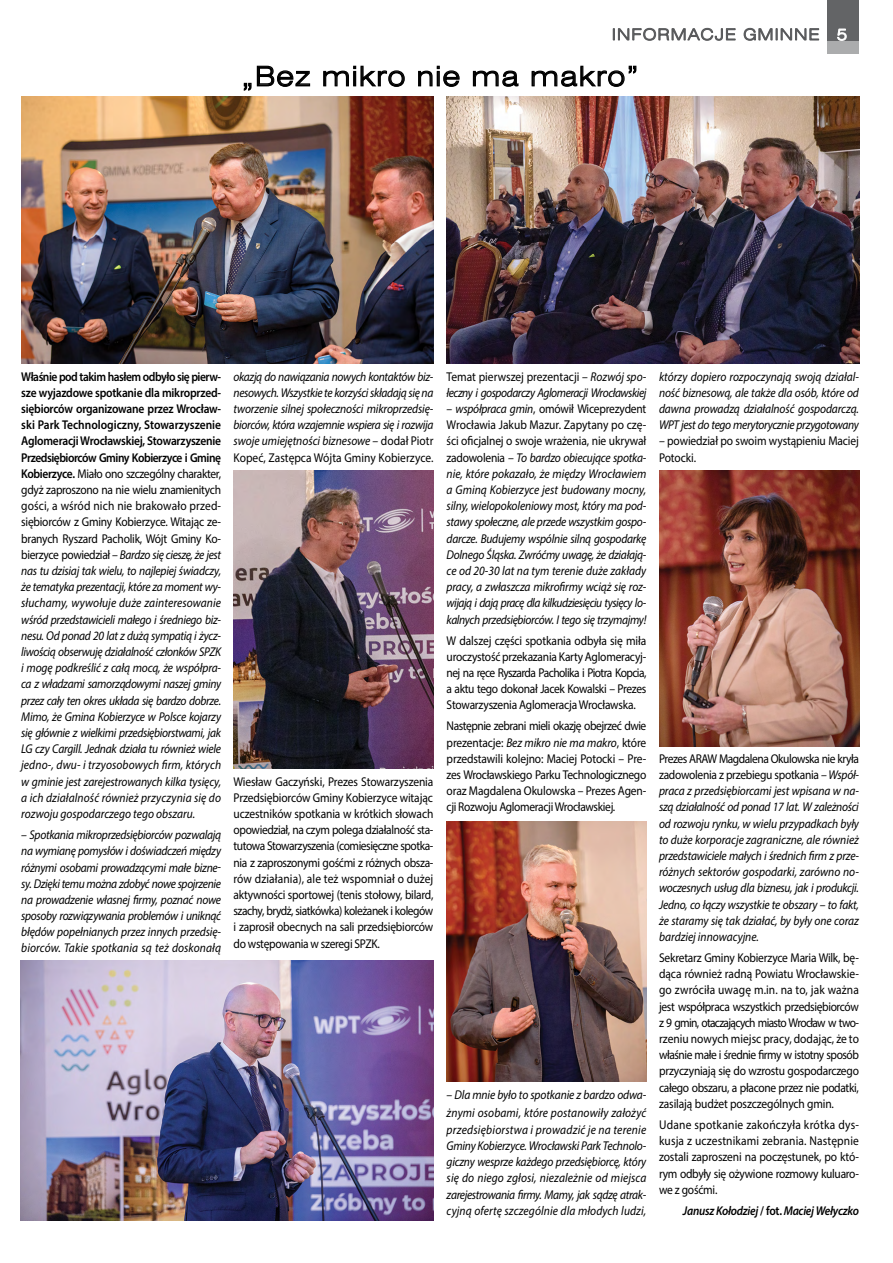
<style>
.page{position:relative;width:893px;height:1263px;background:#fff}
.page>*{position:absolute;margin:0;border:0;box-sizing:border-box;transform-origin:0 0}
.t1{font:27px "Swis 721 Lt Ex EU";letter-spacing:.05em;color:#000}
.t2{font:italic 12.75px/16.2px "Myriad Pro";letter-spacing:-.005em;color:#000;text-align:justify;scale:.9 1}
.t3{font:12.75px/16.2px "Myriad Pro";letter-spacing:-.02em;color:#000;text-align:justify;scale:.9 1}
.t4{font:italic 12.75px/16.2px "Myriad Pro";letter-spacing:-.04em;color:#000;scale:.9 1}
.t5{font:italic 600 12.75px "Myriad Pro";letter-spacing:-.02em;color:#000;scale:.9 1}
.s1{font-weight:600;font-style:normal}
.s2{font-style:normal}
.s3{font-style:italic}
</style>
<div class="page">
<svg style="left:243px;top:65px;width:68px;height:26px"></svg>
<svg style="left:323px;top:65px;width:82px;height:22px"></svg>
<svg style="left:418px;top:66px;width:42px;height:21px"></svg>
<svg style="left:472px;top:70px;width:47px;height:17px"></svg>
<svg style="left:531px;top:65px;width:106px;height:22px"></svg>
<img style="left:21px;top:96px;width:413px;height:267px">
<img style="left:659px;top:471px;width:200px;height:275px">
<img style="left:21px;top:961px;width:413px;height:259px">
<img style="left:447px;top:96px;width:412px;height:267px">
<img style="left:447px;top:822px;width:199px;height:259px">
<img style="left:234px;top:471px;width:200px;height:297px">
<div style="left:827px;top:40px;width:32px;height:13px;background:#abacad"></div>
<div style="left:827px;top:0;width:32px;height:40px;background:#636466"></div>
<svg style="left:837px;top:28px;width:10px;height:13px"></svg>
<svg style="left:613px;top:27px;width:123px;height:14px"></svg>
<svg style="left:743px;top:27px;width:76px;height:14px"></svg>
<h1 class="t1" style="left:242px;top:60px;width:399px">„Bez mikro nie ma makro”</h1>
<p class="t2" style="left:21px;top:368px;width:224px"><span class="s1">Właśnie pod takim hasłem odbyło się pierw&shy;sze wyjazdowe spotkanie dla mikroprzed&shy;siębiorców organizowane przez Wrocław&shy;ski Park Technologiczny, Stowarzyszenie Aglomeracji Wrocławskiej, Stowarzyszenie Przedsiębiorców Gminy Kobierzyce i Gminę Kobierzyce.</span> <span class="s2">Miało ono szczególny charakter, gdyż zaproszono na nie wielu znamienitych gości, a wśród nich nie brakowało przed&shy;siębiorców z Gminy Kobierzyce. Witając ze&shy;branych Ryszard Pacholik, Wójt Gminy Ko&shy;bierzyce powiedział</span> – Bardzo się cieszę, że jest nas tu dzisiaj tak wielu, to najlepiej świadczy, że tematyka prezentacji, które za moment wy&shy;słuchamy, wywołuje duże zainteresowanie wśród przedstawicieli małego i średniego biz&shy;nesu. Od ponad 20 lat z dużą sympatią i życz&shy;liwością obserwuję działalność członków SPZK i mogę podkreślić z całą mocą, że współpra&shy;ca z władzami samorządowymi naszej gminy przez cały ten okres układa się bardzo dobrze.<br>Mimo, że Gmina Kobierzyce w Polsce kojarzy się głównie z wielkimi przedsiębiorstwami, jak LG czy Cargill. Jednak działa tu również wiele jedno-, dwu- i trzyosobowych firm, których w gminie jest zarejestrowanych kilka tysięcy, a ich działalność również przyczynia się do rozwoju gospodarczego tego obszaru.</p>
<p class="t2" style="left:21px;top:826px;width:224px">– Spotkania mikroprzedsiębiorców pozwalają na wymianę pomysłów i doświadczeń między różnymi osobami prowadzącymi małe bizne&shy;sy. Dzięki temu można zdobyć nowe spojrzenie na prowadzenie własnej firmy, poznać nowe sposoby rozwiązywania problemów i uniknąć błędów popełnianych przez innych przedsię&shy;biorców. Takie spotkania są też doskonałą</p>
<p class="t2" style="left:234px;top:368px;width:224px">okazją do nawiązania nowych kontaktów biz&shy;nesowych. Wszystkie te korzyści składają się na tworzenie silnej społeczności mikroprzedsię&shy;biorców, która wzajemnie wspiera się i rozwija swoje umiejętności biznesowe – <span class="s2">dodał Piotr Kopeć, Zastępca Wójta Gminy Kobierzyce.</span></p>
<p class="t3" style="left:234px;top:773px;width:224px">Wiesław Gaczyński, Prezes Stowarzyszenia Przedsiębiorców Gminy Kobierzyce witając uczestników spotkania w krótkich słowach opowiedział, na czym polega działalność sta&shy;tutowa Stowarzyszenia (comiesięczne spotka&shy;nia z zaproszonymi gośćmi z różnych obsza&shy;rów działania), ale też wspomniał o dużej aktywności sportowej (tenis stołowy, bilard, szachy, brydż, siatkówka) koleżanek i kolegów i zaprosił obecnych na sali przedsiębiorców do wstępowania w szeregi SPZK.</p>
<p class="t4" style="left:447px;top:368px;width:223px"><span class="s2">Temat pierwszej prezentacji –</span> Rozwój spo&shy;łeczny i gospodarczy Aglomeracji Wrocławskiej</p>
<p class="t2" style="left:447px;top:400px;width:223px">– współpraca gmin<span class="s2">, omówił Wiceprezydent Wrocławia Jakub Mazur. Zapytany po czę&shy;ści oficjalnej o swoje wrażenia, nie ukrywał zadowolenia</span> – To bardzo obiecujące spotka&shy;nie, które pokazało, że między Wrocławiem a Gminą Kobierzyce jest budowany mocny, silny, wielopokoleniowy most, który ma pod&shy;stawy społeczne, ale przede wszystkim gospo&shy;darcze. Budujemy wspólnie silną gospodarkę Dolnego Śląska. Zwróćmy uwagę, że działają&shy;ce od 20-30 lat na tym terenie duże zakłady pracy, a zwłaszcza mikrofirmy wciąż się roz&shy;wijają i dają pracę dla kilkudziesięciu tysięcy lo&shy;kalnych przedsiębiorców. I tego się trzymajmy!</p>
<p class="t3" style="left:447px;top:632px;width:223px">W dalszej części spotkania odbyła się miła uroczystość przekazania Karty Aglomeracyj&shy;nej na ręce Ryszarda Pacholika i Piotra Kopcia, a aktu tego dokonał Jacek Kowalski – Prezes Stowarzyszenia Aglomeracja Wrocławska.</p>
<p class="t3" style="left:447px;top:718px;width:223px">Następnie zebrani mieli okazję obejrzeć dwie prezentacje: <span class="s3">Bez mikro nie ma makro</span>, które przedstawili kolejno: Maciej Potocki – Pre&shy;zes Wrocławskiego Parku Technologicznego oraz Magdalena Okulowska – Prezes Agen&shy;cji Rozwoju Aglomeracji Wrocławskiej.</p>
<p class="t2" style="left:447px;top:1086px;width:223px;line-height:18px">– Dla mnie było to spotkanie z bardzo odwa&shy;żnymi osobami, które postanowiły założyć</p>
<p class="t2" style="left:447px;top:1121px;width:223px">przedsiębiorstwa i prowadzić je na terenie Gminy Kobierzyce. Wrocławski Park Technolo&shy;giczny wesprze każdego przedsiębiorcę, który się do niego zgłosi, niezależnie od miejsca zarejestrowania firmy. Mamy, jak sądzę atrak&shy;cyjną ofertę szczególnie dla młodych ludzi,</p>
<p class="t2" style="left:659px;top:368px;width:224px">którzy dopiero rozpoczynają swoją działal&shy;ność biznesową, ale także dla osób, które od dawna prowadzą działalność gospodarczą.<br>WPT jest do tego merytorycznie przygotowany</p>
<p class="t3" style="left:659px;top:433px;width:224px"><span class="s3">–</span> powiedział po swoim wystąpieniu Maciej<br>Potocki.</p>
<p class="t2" style="left:659px;top:750px;width:224px"><span class="s2">Prezes ARAW Magdalena Okulowska nie kryła zadowolenia z przebiegu spotkania</span> – Współ&shy;praca z przedsiębiorcami jest wpisana w na&shy;szą działalność od ponad 17 lat. W zależności od rozwoju rynku, w wielu przypadkach były to duże korporacje zagraniczne, ale również przedstawiciele małych i średnich firm z prze&shy;różnych sektorów gospodarki, zarówno no&shy;woczesnych usług dla biznesu, jak i produkcji.<br>Jedno, co łączy wszystkie te obszary – to fakt, że staramy się tak działać, by były one coraz bardziej innowacyjne.</p>
<p class="t3" style="left:659px;top:949px;width:224px">Sekretarz Gminy Kobierzyce Maria Wilk, bę&shy;dąca również radną Powiatu Wrocławskie&shy;go zwróciła uwagę m.in. na to, jak ważna jest współpraca wszystkich przedsiębiorców z 9 gmin, otaczających miasto Wrocław w two&shy;rzeniu nowych miejsc pracy, dodając, że to właśnie małe i średnie firmy w istotny sposób przyczyniają się do wzrostu gospodarczego całego obszaru, a płacone przez nie podatki, zasilają budżet poszczególnych gmin.</p>
<p class="t3" style="left:659px;top:1116px;width:224px">Udane spotkanie zakończyła krótka dys&shy;kusja z uczestnikami zebrania. Następnie zostali zaproszeni na poczęstunek, po któ&shy;rym odbyły się ożywione rozmowy kuluaro&shy;we z gośćmi.</p>
<p class="t5" style="left:683px;top:1202px;width:197px">Janusz Kołodziej <span class="s2">/ fot.</span> Maciej Wełyczko</p>
</div>
